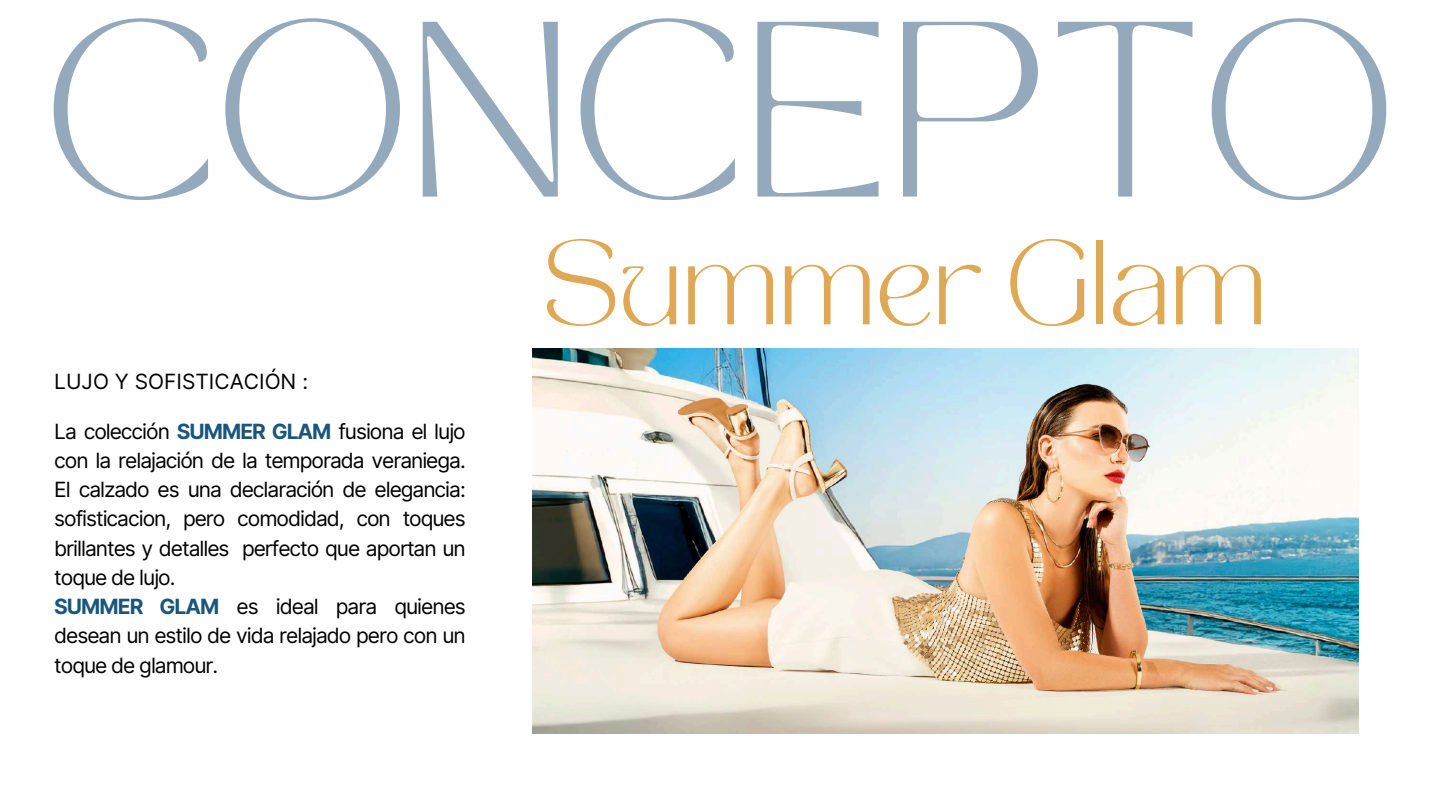
<style>
.page{position:relative;width:1440px;height:810px;background:#fff}
.page>*{position:absolute;margin:0;border:0;box-sizing:border-box;transform-origin:0 0}
.t1{font:174.8px "TAN MONCHERI Regular";color:#94aabc}
.t2{font:83.7px "TAN MONCHERI Regular";color:#dfa854}
.t3{font:21px/29.2px "Inter";letter-spacing:-.05em;color:#000}
.t4{font:21px "Inter";color:#000}
.s1{font-weight:700;color:#19557d}
</style>
<div class="page">
<img style="left:532px;top:349px;width:827px;height:385px">
<h1 class="t1" style="left:45px;top:18px;width:1352px">CONCEPTO</h1>
<p class="t4" style="left:54px;top:369px;width:255px">LUJO Y SOFISTICACIÓN :</p>
<p class="t3" style="left:54px;top:416px;width:413px">La colección <span class="s1">SUMMER GLAM</span> fusiona el lujo con la relajación de la temporada veraniega.<br>El calzado es una declaración de elegancia: sofisticacion, pero comodidad, con toques brillantes y detalles perfecto que aportan un toque de lujo.<br><span class="s1">SUMMER GLAM</span> es ideal para quienes desean un estilo de vida relajado pero con un toque de glamour.</p>
<h2 class="t2" style="left:542px;top:239px;width:726px">Summer Glam</h2>
</div>
